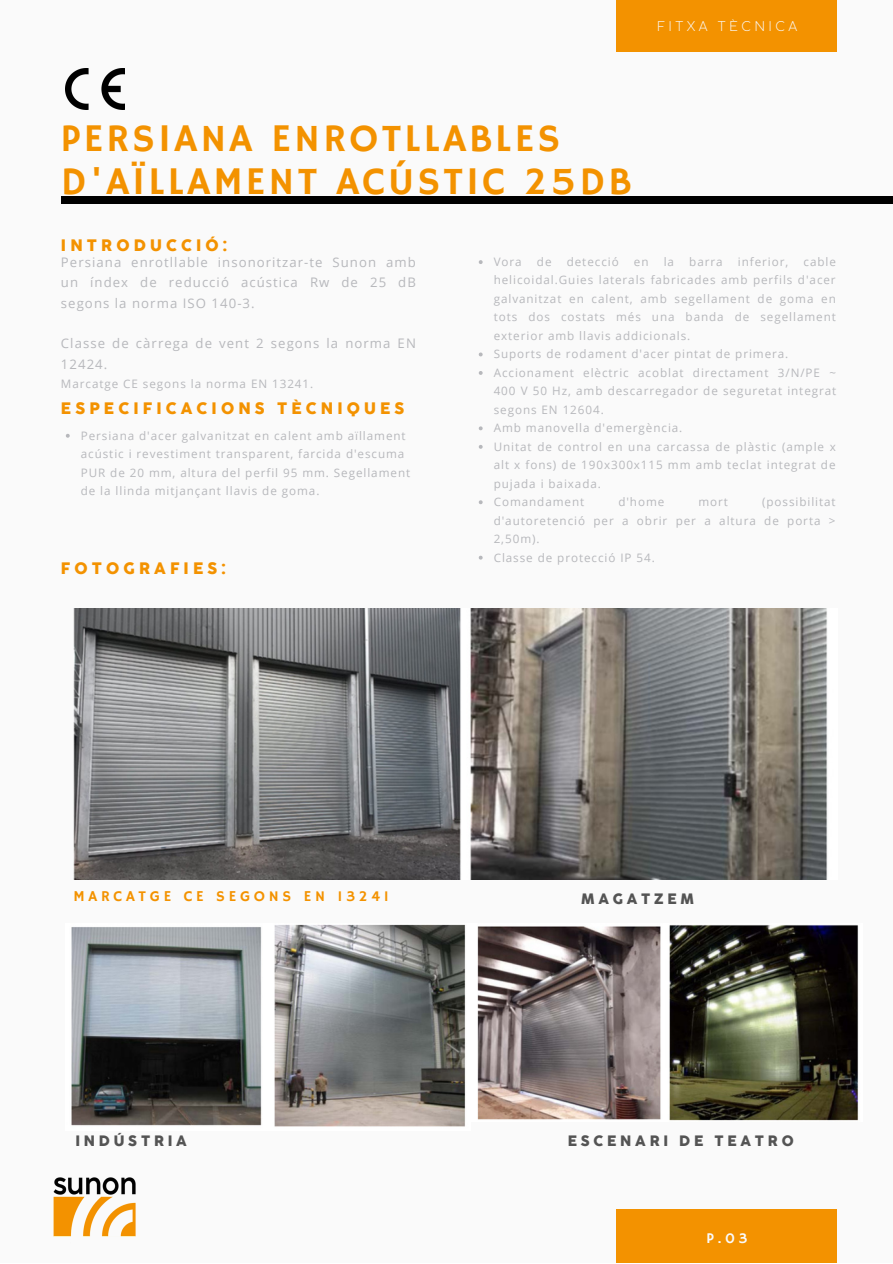
<style>
.page{position:relative;width:893px;height:1264px;background:#fff}
.page>*{position:absolute;margin:0;border:0;box-sizing:border-box;transform-origin:0 0}
.t1{font:39.15px/42.8px "Hammersmith One";letter-spacing:.08em;color:#f39200}
.t2{font:800 16.5px "Coco Sharp XL Trial";letter-spacing:.25em;color:#f39200}
.t3{font:800 15px "Coco Sharp XL Trial";letter-spacing:.25em;color:#545454}
.t4{font:15px "Hammersmith One";letter-spacing:.25em;color:#f39200}
.t5{font:14.85px "Hammersmith One";color:#fafafa}
.t6{font:300 13.8px "Coco Sharp L Trial";letter-spacing:.25em;color:#fafafa}
.t7{font:13.2px/20.4px "Open Sans";letter-spacing:.08em;color:#b7b8bc;text-align:justify}
.t8{font:11.7px/18.5px "Open Sans";letter-spacing:.08em;color:#b7b8bc}
</style>
<div class="page">
<div style="left:0;top:0;width:892px;height:1262px;background:#fafafa"></div>
<div style="left:61px;top:197px;width:831px;height:6px;background:#000"></div>
<div style="left:616px;top:0;width:221px;height:52px;background:#f39200"></div>
<div style="left:616px;top:1209px;width:221px;height:53px;background:#f39200"></div>
<img style="left:73px;top:608px;width:754px;height:271px">
<img style="left:53px;top:1177px;width:83px;height:60px">
<img style="left:66px;top:68px;width:58px;height:42px">
<img style="left:71px;top:927px;width:191px;height:199px">
<img style="left:274px;top:924px;width:191px;height:203px">
<img style="left:477px;top:925px;width:381px;height:196px">
<svg style="left:478px;top:260px;width:4px;height:4px"></svg>
<svg style="left:478px;top:352px;width:4px;height:4px"></svg>
<svg style="left:478px;top:371px;width:4px;height:4px"></svg>
<svg style="left:478px;top:426px;width:4px;height:4px"></svg>
<svg style="left:478px;top:445px;width:4px;height:4px"></svg>
<svg style="left:478px;top:500px;width:4px;height:4px"></svg>
<svg style="left:66px;top:434px;width:4px;height:3px"></svg>
<p class="t6" style="left:656px;top:18px;width:142px">FITXA TÈCNICA</p>
<h1 class="t1" style="left:61px;top:119px;width:572px">PERSIANA ENROTLLABLES<br>D'AÏLLAMENT ACÚSTIC 25DB</h1>
<h2 class="t2" style="left:61px;top:235px;width:168px">INTRODUCCIÓ:</h2>
<p class="t7" style="left:61px;top:251px;width:356px">Persiana enrotllable insonoritzar-te Sunon amb un índex de reducció acústica Rw de 25 dB segons la norma ISO 140-3.</p>
<p class="t7" style="left:61px;top:333px;width:356px">Classe de càrrega de vent 2 segons la norma EN<br>12424.</p>
<p class="t8" style="left:61px;top:374px;width:254px">Marcatge CE segons la norma EN 13241.</p>
<h2 class="t2" style="left:61px;top:398px;width:345px">ESPECIFICACIONS TÈCNIQUES</h2>
<p class="t8" style="left:81px;top:426px;width:331px">Persiana d'acer galvanitzat en calent amb aïllament acústic i revestiment transparent, farcida d'escuma PUR de 20 mm, altura del perfil 95 mm. Segellament de la llinda mitjançant llavis de goma.</p>
<h2 class="t2" style="left:61px;top:558px;width:166px">FOTOGRAFIES:</h2>
<p class="t8" style="left:493px;top:252px;width:30px">Vora</p>
<p class="t8" style="left:537px;top:252px;width:16px">de</p>
<p class="t8" style="left:566px;top:252px;width:53px">detecció</p>
<p class="t8" style="left:634px;top:252px;width:16px">en</p>
<p class="t8" style="left:663px;top:252px;width:12px">la</p>
<p class="t8" style="left:689px;top:252px;width:35px">barra</p>
<p class="t8" style="left:737px;top:252px;width:52px">inferior,</p>
<p class="t8" style="left:493px;top:252px;width:344px;text-indent:310px">cable helicoidal.Guies laterals fabricades amb perfils d'acer galvanitzat en calent, amb segellament de goma en tots dos costats més una banda de segellament exterior amb llavis addicionals.<br>Suports de rodament d'acer pintat de primera.<br>Accionament elèctric acoblat directament 3/N/PE ~ 400 V 50 Hz, amb descarregador de seguretat integrat segons EN 12604.<br>Amb manovella d'emergència.<br>Unitat de control en una carcassa de plàstic (ample x alt x fons) de 190x300x115 mm amb teclat integrat de pujada i baixada.<br>Comandament</p>
<p class="t8" style="left:493px;top:492px;width:343px;text-indent:268px">(possibilitat d'autoretenció per a obrir per a altura de porta &gt;<br>2,50m).<br>Classe de protecció IP 54.</p>
<p class="t8" style="left:618px;top:492px;width:47px">d'home</p>
<p class="t8" style="left:698px;top:492px;width:31px">mort</p>
<p class="t4" style="left:73px;top:887px;width:317px">MARCATGE CE SEGONS EN 13241</p>
<p class="t3" style="left:581px;top:889px;width:114px">MAGATZEM</p>
<p class="t3" style="left:75px;top:1131px;width:113px">INDÚSTRIA</p>
<p class="t3" style="left:567px;top:1131px;width:227px">ESCENARI DE TEATRO</p>
<p class="t5" style="left:706px;top:1229px;width:42px">P.03</p>
</div>
